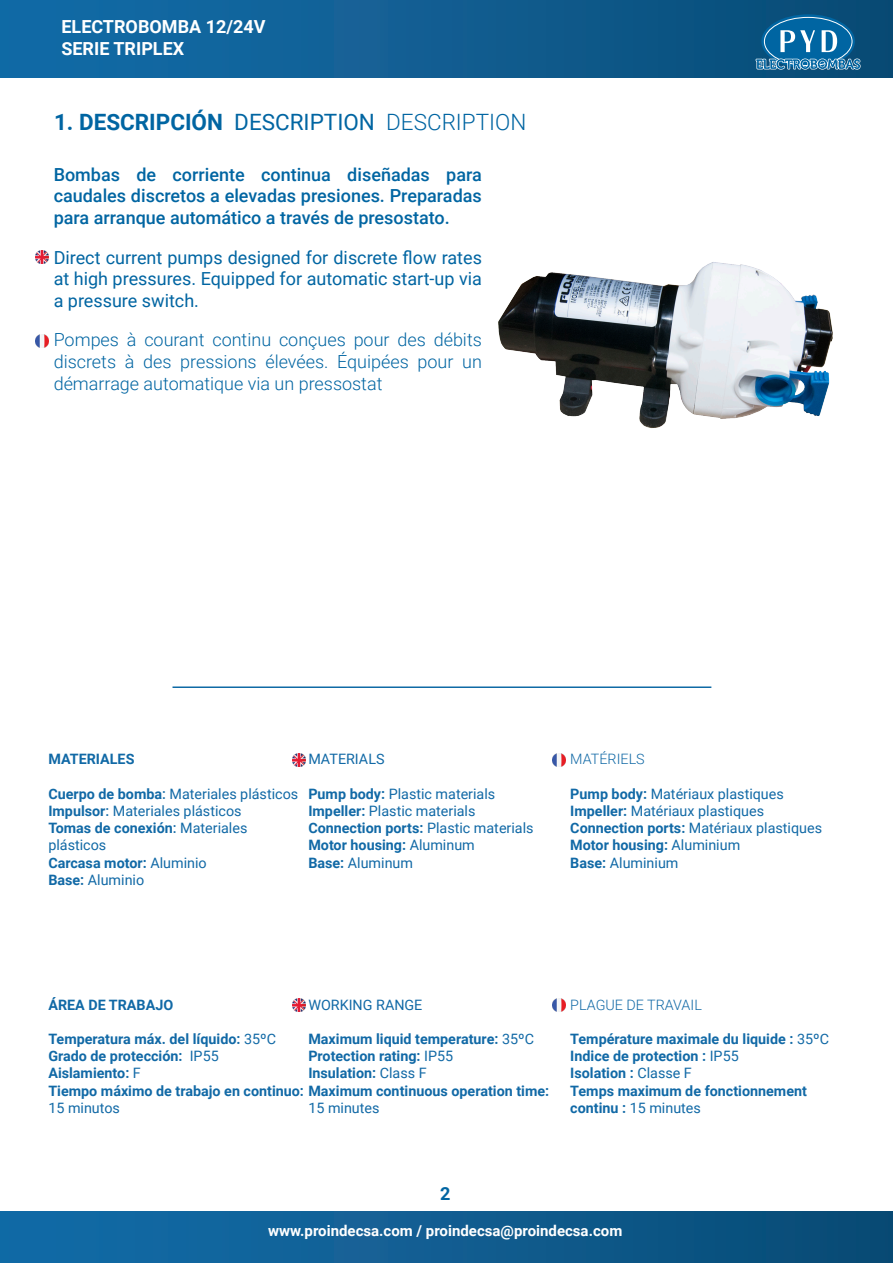
<style>
.page{position:relative;width:893px;height:1263px;background:#fff}
.page>*{position:absolute;margin:0;border:0;box-sizing:border-box;transform-origin:0 0}
.t1{font:700 22.5px "Roboto";color:#0065a2}
.t2{font:500 18px/21.6px "Roboto";color:#0065a2;text-align:justify}
.t3{font:300 18px/21.6px "Roboto";color:#0065a2;text-align:justify}
.t4{font:18px/21.6px "Roboto";color:#0065a2;text-align:justify}
.t5{font:700 18px/21.6px "Roboto";color:#fff}
.t6{font:700 18px "Roboto";color:#0065a2}
.t7{font:700 15px "Roboto";color:#fff}
.t8{font:700 14.4px/17.2px "Roboto";color:#1169a6}
.t9{font:14.4px "Roboto";color:#1169a6}
.t10{font:300 14.4px "Roboto";color:#1169a6}
.s1{font-weight:400}
.s2{font-weight:300}
.s3{font-weight:700}
.s4{font-weight:500}
</style>
<div class="page">
<div style="left:0;top:0;width:893px;height:77px;background:linear-gradient(to right,#146daa,#0a4b75)"></div>
<div style="left:0;top:1211px;width:893px;height:52px;background:linear-gradient(to right,#146daa,#0a4b75)"></div>
<svg style="left:761px;top:14px;width:94px;height:54px"></svg>
<svg style="left:755px;top:28px;width:106px;height:50px;background:#2e77a4"></svg>
<svg style="left:35px;top:335px;width:13px;height:13px"></svg>
<svg style="left:35px;top:251px;width:13px;height:13px"></svg>
<hr style="left:172px;top:686px;width:539px;height:2px;background:#0f6aa5">
<img style="left:552px;top:754px;width:14px;height:13px">
<img style="left:552px;top:999px;width:14px;height:13px">
<svg style="left:292px;top:754px;width:13px;height:13px"></svg>
<svg style="left:292px;top:999px;width:13px;height:13px"></svg>
<img style="left:498px;top:262px;width:335px;height:166px">
<p class="t5" style="left:61px;top:16px;width:206px">ELECTROBOMBA 12/24V<br>SERIE TRIPLEX</p>
<p class="t1" style="left:54px;top:106px;width:474px">1. DESCRIPCIÓN <span class="s1">DESCRIPTION</span> <span class="s2">DESCRIPTION</span></p>
<p class="t2" style="left:54px;top:163px;width:430px">Bombas de corriente continua diseñadas para caudales discretos a elevadas presiones. Preparadas para arranque automático a través de presostato.</p>
<p class="t4" style="left:54px;top:246px;width:430px">Direct current pumps designed for discrete flow rates at high pressures. Equipped for automatic start-up via a pressure switch.</p>
<p class="t3" style="left:54px;top:328px;width:430px">Pompes à courant continu conçues pour des débits discrets à des pressions élevées. Équipées pour un démarrage automatique via un pressostat</p>
<p class="t8" style="left:48px;top:750px;width:88px">MATERIALES</p>
<p class="t9" style="left:48px;top:783px;width:251px"><span class="s3">Cuerpo de bomba</span><span class="s4">:</span> Materiales plásticos</p>
<p class="t9" style="left:48px;top:801px;width:195px"><span class="s3">Impulsor</span><span class="s4">:</span> Materiales plásticos</p>
<p class="t8" style="left:48px;top:819px;width:201px">Tomas de conexión<span class="s4">:</span> <span class="s1">Materiales</span></p>
<p class="t9" style="left:48px;top:835px;width:59px">plásticos</p>
<p class="t8" style="left:48px;top:853px;width:160px">Carcasa motor: <span class="s1">Aluminio</span></p>
<p class="t9" style="left:48px;top:869px;width:97px"><span class="s3">Base:</span> Aluminio</p>
<p class="t9" style="left:308px;top:749px;width:78px">MATERIALS</p>
<p class="t9" style="left:308px;top:783px;width:188px"><span class="s3">Pump body:</span> Plastic materials</p>
<p class="t9" style="left:308px;top:801px;width:169px"><span class="s3">Impeller:</span> Plastic materials</p>
<p class="t8" style="left:308px;top:819px;width:227px">Connection ports: <span class="s1">Plastic materials</span></p>
<p class="t8" style="left:308px;top:836px;width:168px">Motor housing: <span class="s1">Aluminum</span></p>
<p class="t9" style="left:308px;top:852px;width:106px"><span class="s3">Base:</span> Aluminum</p>
<p class="t10" style="left:570px;top:749px;width:76px">MATÉRIELS</p>
<p class="t9" style="left:570px;top:783px;width:215px"><span class="s3">Pump body:</span> Matériaux plastiques</p>
<p class="t9" style="left:570px;top:801px;width:195px"><span class="s3">Impeller:</span> Matériaux plastiques</p>
<p class="t9" style="left:570px;top:818px;width:253px"><span class="s3">Connection ports:</span> Matériaux plastiques</p>
<p class="t8" style="left:570px;top:836px;width:171px">Motor housing: <span class="s1">Aluminium</span></p>
<p class="t9" style="left:570px;top:852px;width:110px"><span class="s3">Base:</span> Aluminium</p>
<p class="t8" style="left:48px;top:995px;width:126px">ÁREA DE TRABAJO</p>
<p class="t8" style="left:48px;top:1030px;width:229px">Temperatura máx. del líquido: <span class="s1">35ºC</span></p>
<p class="t8" style="left:48px;top:1047px;width:172px">Grado de protección: <span class="s1">IP55</span></p>
<p class="t8" style="left:48px;top:1064px;width:94px">Aislamiento: <span class="s1">F</span></p>
<p class="t8" style="left:48px;top:1081px;width:502px">Tiempo máximo de trabajo en continuo: Maximum continuous operation time:<br><span class="s1">15 minutos</span></p>
<p class="t9" style="left:308px;top:994px;width:116px">WORKING RANGE</p>
<p class="t8" style="left:308px;top:1030px;width:227px">Maximum liquid temperature: <span class="s1">35ºC</span></p>
<p class="t8" style="left:308px;top:1047px;width:146px">Protection rating: <span class="s1">IP55</span></p>
<p class="t8" style="left:308px;top:1064px;width:120px">Insulation: <span class="s1">Class F</span></p>
<p class="t9" style="left:308px;top:1098px;width:73px">15 minutes</p>
<p class="t10" style="left:570px;top:994px;width:133px">PLAGUE DE TRAVAIL</p>
<p class="t8" style="left:570px;top:1030px;width:260px">Température maximale du liquide : <span class="s1">35ºC</span></p>
<p class="t8" style="left:570px;top:1047px;width:170px">Indice de protection : <span class="s1">IP55</span></p>
<p class="t8" style="left:570px;top:1064px;width:123px">Isolation : <span class="s1">Classe F</span></p>
<p class="t8" style="left:570px;top:1081px;width:238px">Temps maximum de fonctionnement continu : <span class="s1">15 minutes</span></p>
<p class="t6" style="left:440px;top:1181px;width:12px">2</p>
<p class="t7" style="left:268px;top:1220px;width:356px">www.proindecsa.com / proindecsa@proindecsa.com</p>
</div>
